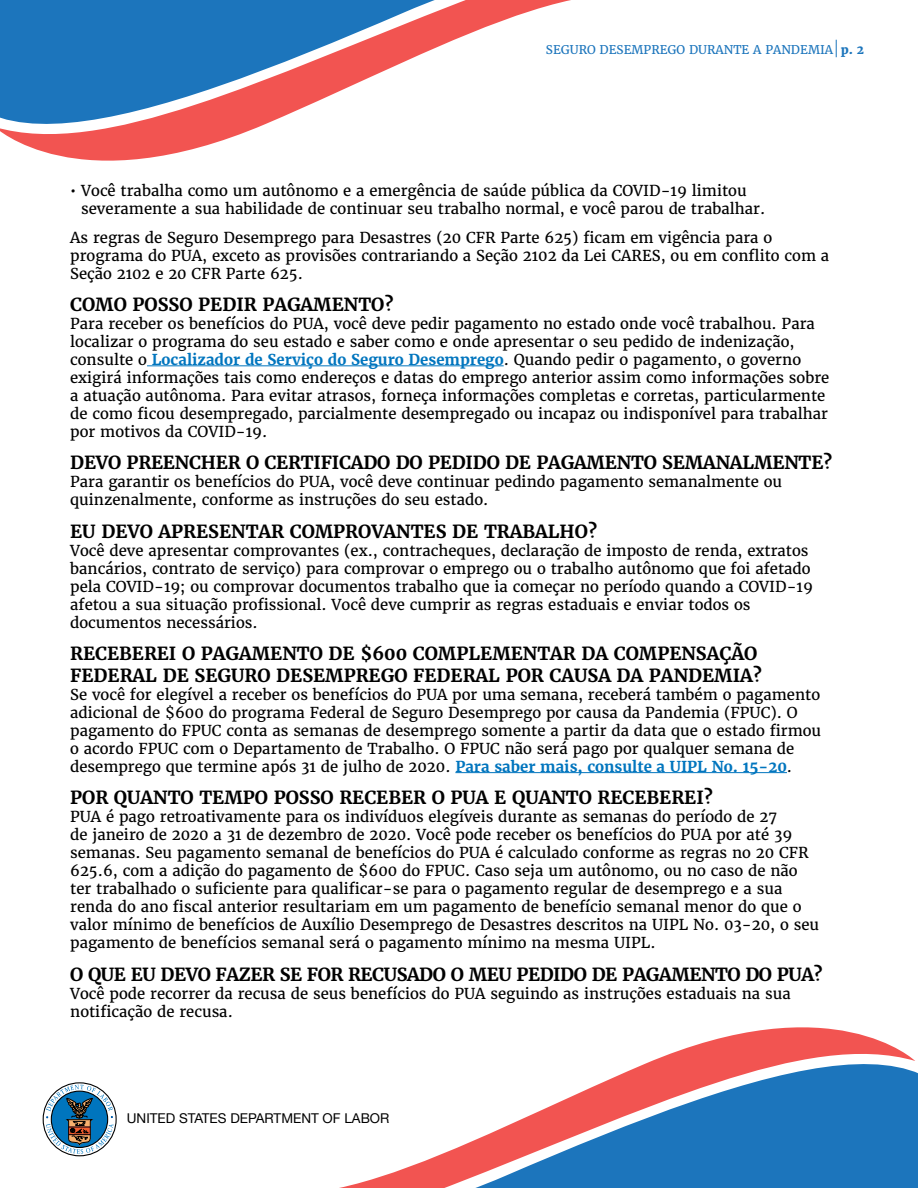
<style>
.page{position:relative;width:918px;height:1188px;background:#fff}
.page>*{position:absolute;margin:0;border:0;box-sizing:border-box;transform-origin:0 0}
.t1{font:700 18px/21.6px "Merriweather";color:#000}
.t2{font:700 18px "Merriweather";letter-spacing:-.025em;color:#000}
.body{font:15px/18px "Merriweather";color:#000}
.t3{font:13.5px "Helvetica Neue";color:#000}
.t4{font:12px "Merriweather";color:#1c75bc}
.s1{font-weight:800}
.s2{font-weight:700;color:#0075be}
</style>
<div class="page">
<svg style="left:0;top:0;width:571px;height:161px"></svg>
<svg style="left:0;top:0;width:331px;height:92px;background:#3178b8"></svg>
<svg style="left:339px;top:1027px;width:579px;height:161px"></svg>
<svg style="left:579px;top:1096px;width:339px;height:92px;background:#3178b8"></svg>
<hr style="left:147px;top:365px;width:357px;height:1px;background:#0075be">
<hr style="left:455px;top:772px;width:332px;height:1px;background:#0075be">
<svg style="left:836px;top:40px;width:1px;height:17px"></svg>
<div style="left:43px;top:1082px;width:74px;height:74px;border:1px solid #000;border-radius:50%"></div>
<svg style="left:46px;top:1085px;width:67px;height:69px"></svg>
<p class="t4" style="left:546px;top:42px;width:320px">SEGURO DESEMPREGO DURANTE A PANDEMIA <span class="s1">p. 2</span></p>
<h2 class="body" style="left:81px;top:181px;width:686px;text-indent:-11px">• Você trabalha como um autônomo e a emergência de saúde pública da COVID-19 limitou severamente a sua habilidade de continuar seu trabalho normal, e você parou de trabalhar.</h2>
<p class="body" style="left:70px;top:228px;width:761px">As regras de Seguro Desemprego para Desastres (20 CFR Parte 625) ficam em vigência para o programa do PUA, exceto as provisões contrariando a Seção 2102 da Lei CARES, ou em conflito com a<br>Seção 2102 e 20 CFR Parte 625.</p>
<h2 class="t1" style="left:70px;top:294px;width:325px">COMO POSSO PEDIR PAGAMENTO?</h2>
<p class="body" style="left:70px;top:315px;width:761px">Para receber os benefícios do PUA, você deve pedir pagamento no estado onde você trabalhou. Para localizar o programa do seu estado e saber como e onde apresentar o seu pedido de indenização, consulte o <span class="s2">Localizador de Serviço do Seguro Desemprego</span>. Quando pedir o pagamento, o governo exigirá informações tais como endereços e datas do emprego anterior assim como informações sobre a atuação autônoma. Para evitar atrasos, forneça informações completas e corretas, particularmente de como ficou desempregado, parcialmente desempregado ou incapaz ou indisponível para trabalhar por motivos da COVID-19.</p>
<h2 class="t1" style="left:70px;top:452px;width:764px">DEVO PREENCHER O CERTIFICADO DO PEDIDO DE PAGAMENTO SEMANALMENTE?</h2>
<p class="body" style="left:70px;top:473px;width:714px">Para garantir os benefícios do PUA, você deve continuar pedindo pagamento semanalmente ou quinzenalmente, conforme as instruções do seu estado.</p>
<h2 class="t1" style="left:70px;top:520px;width:528px">EU DEVO APRESENTAR COMPROVANTES DE TRABALHO?</h2>
<p class="body" style="left:70px;top:541px;width:744px">Você deve apresentar comprovantes (ex., contracheques, declaração de imposto de renda, extratos bancários, contrato de serviço) para comprovar o emprego ou o trabalho autônomo que foi afetado pela COVID-19; ou comprovar documentos trabalho que ia começar no período quando a COVID-19 afetou a sua situação profissional. Você deve cumprir as regras estaduais e enviar todos os documentos necessários.</p>
<h2 class="t1" style="left:70px;top:643px;width:693px">RECEBEREI O PAGAMENTO DE $600 COMPLEMENTAR DA COMPENSAÇÃO<br>FEDERAL DE SEGURO DESEMPREGO FEDERAL POR CAUSA DA PANDEMIA?</h2>
<p class="body" style="left:70px;top:685px;width:753px">Se você for elegível a receber os benefícios do PUA por uma semana, receberá também o pagamento adicional de $600 do programa Federal de Seguro Desemprego por causa da Pandemia (FPUC). O pagamento do FPUC conta as semanas de desemprego somente a partir da data que o estado firmou o acordo FPUC com o Departamento de Trabalho. O FPUC não será pago por qualquer semana de desemprego que termine após 31 de julho de 2020. <span class="s2">Para saber mais, consulte a UIPL No. 15-20</span>.</p>
<h2 class="t1" style="left:70px;top:787px;width:644px">POR QUANTO TEMPO POSSO RECEBER O PUA E QUANTO RECEBEREI?</h2>
<p class="body" style="left:70px;top:808px;width:750px">PUA é pago retroativamente para os indivíduos elegíveis durante as semanas do período de 27<br>de janeiro de 2020 a 31 de dezembro de 2020. Você pode receber os benefícios do PUA por até 39 semanas. Seu pagamento semanal de benefícios do PUA é calculado conforme as regras no 20 CFR 625.6, com a adição do pagamento de $600 do FPUC. Caso seja um autônomo, ou no caso de não ter trabalhado o suficiente para qualificar-se para o pagamento regular de desemprego e a sua renda do ano fiscal anterior resultariam em um pagamento de benefício semanal menor do que o valor mínimo de benefícios de Auxílio Desemprego de Desastres descritos na UIPL No. 03-20, o seu pagamento de benefícios semanal será o pagamento mínimo na mesma UIPL.</p>
<h2 class="t2" style="left:70px;top:963px;width:754px">O QUE EU DEVO FAZER SE FOR RECUSADO O MEU PEDIDO DE PAGAMENTO DO PUA?</h2>
<p class="body" style="left:70px;top:984px;width:722px">Você pode recorrer da recusa de seus benefícios do PUA seguindo as instruções estaduais na sua notificação de recusa.</p>
<p class="t3" style="left:127px;top:1109px;width:264px">UNITED STATES DEPARTMENT OF LABOR</p>
</div>
